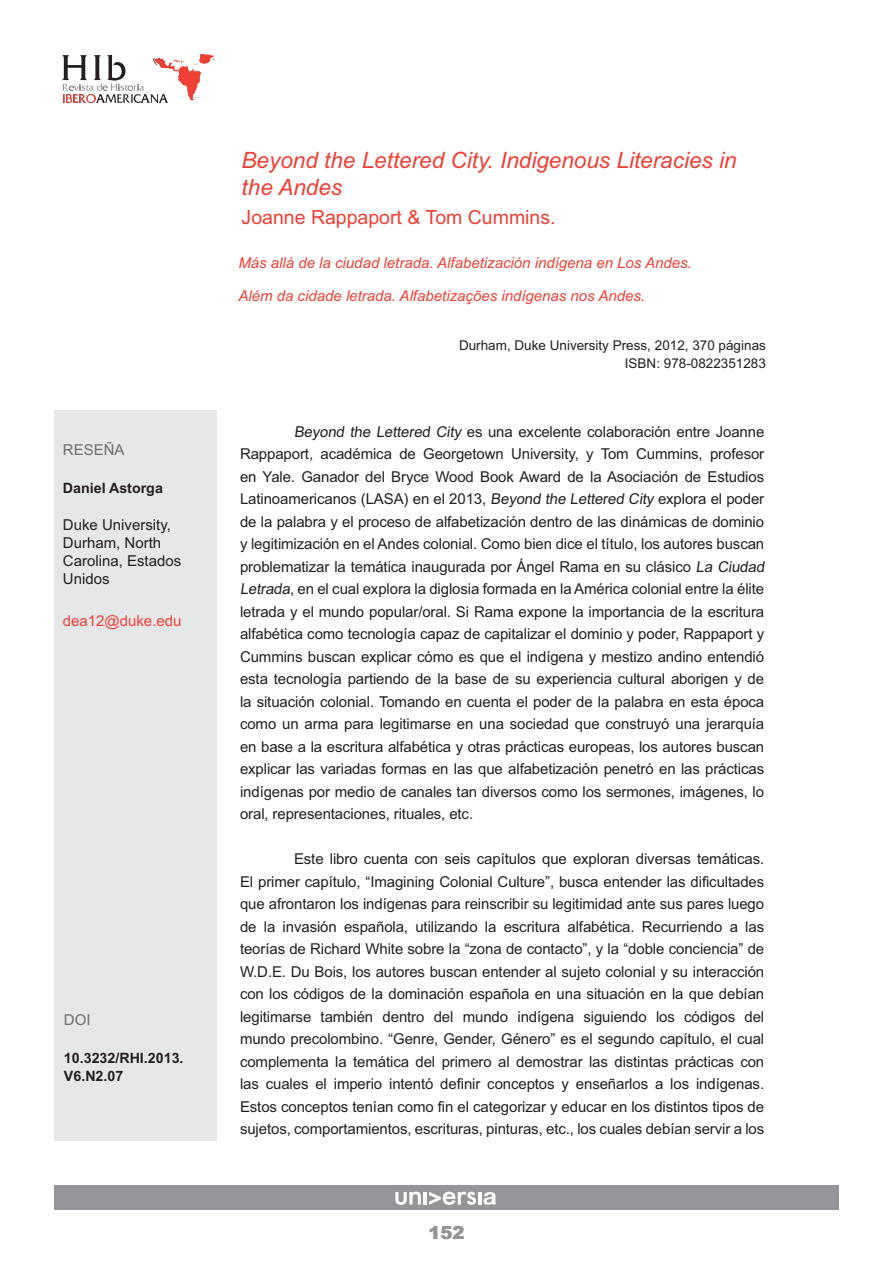
<style>
.page{position:relative;width:893px;height:1263px;background:#fff}
.page>*{position:absolute;margin:0;border:0;box-sizing:border-box;transform-origin:0 0}
.t1{font:italic 22.5px/27px "Arial";color:#ef4035}
.t2{font:19.5px "Arial";color:#ef4035}
.t3{font:900 18px "Arial";color:#939598}
.t4{font:15px/22.5px "Arial";letter-spacing:-.01em;color:#231f20}
.t5{font:italic 15px "Arial";color:#ef4035}
.t6{font:15px "Arial";color:#ef4035}
.t7{font:15px "Arial";color:#6d6e70}
.t8{font:700 14.25px/18px "Arial";color:#231f20}
.t9{font:13.5px/18px "Arial";color:#231f20;text-align:right}
</style>
<div class="page">
<div style="left:54px;top:1185px;width:785px;height:24px;background:#939598"></div>
<hr style="left:478px;top:1192px;width:4px;height:12px;background:#fff">
<svg style="left:483px;top:1192px;width:13px;height:13px"></svg>
<svg style="left:395px;top:1191px;width:81px;height:14px"></svg>
<svg style="left:62px;top:54px;width:153px;height:49px"></svg>
<div style="left:54px;top:410px;width:162px;height:730px;background:#e6e7e8"></div>
<p class="t7" style="left:63px;top:445px;width:63px">RESEÑA</p>
<p class="t8" style="left:63px;top:479px;width:102px">Daniel Astorga</p>
<p class="t4" style="left:63px;top:518px;width:120px;line-height:18px">Duke University,<br>Durham, North<br>Carolina, Estados<br>Unidos</p>
<p class="t6" style="left:63px;top:616px;width:120px">dea12@duke.edu</p>
<p class="t7" style="left:64px;top:1014px;width:28px">DOI</p>
<p class="t8" style="left:64px;top:1049px;width:121px">10.3232/RHI.2013.<br>V6.N2.07</p>
<h1 class="t1" style="left:242px;top:149px;width:496px">Beyond the Lettered City. Indigenous Literacies in the Andes</h1>
<h2 class="t2" style="left:242px;top:210px;width:315px">Joanne Rappaport &amp; Tom Cummins.</h2>
<p class="t5" style="left:238px;top:257px;width:455px">Más allá de la ciudad letrada. Alfabetización indígena en Los Andes.</p>
<p class="t5" style="left:238px;top:290px;width:408px">Além da cidade letrada. Alfabetizações indígenas nos Andes.</p>
<p class="t9" style="left:459px;top:337px;width:308px">Durham, Duke University Press, 2012, 370 páginas<br>ISBN: 978-0822351283</p>
<p class="t4" style="left:240px;top:421px;width:528px;text-indent:54px">Beyond the Lettered City es una excelente colaboración entre Joanne Rappaport, académica de Georgetown University, y Tom Cummins, profesor en Yale. Ganador del Bryce Wood Book Award de la Asociación de Estudios Latinoamericanos (LASA) en el 2013, Beyond the Lettered City explora el poder de la palabra y el proceso de alfabetización dentro de las dinámicas de dominio y legitimización en el Andes colonial. Como bien dice el título, los autores buscan problematizar la temática inaugurada por Ángel Rama en su clásico La Ciudad Letrada, en el cual explora la diglosia formada en la América colonial entre la élite letrada y el mundo popular/oral. Si Rama expone la importancia de la escritura alfabética como tecnología capaz de capitalizar el dominio y poder, Rappaport y Cummins buscan explicar cómo es que el indígena y mestizo andino entendió esta tecnología partiendo de la base de su experiencia cultural aborigen y de la situación colonial. Tomando en cuenta el poder de la palabra en esta época como un arma para legitimarse en una sociedad que construyó una jerarquía en base a la escritura alfabética y otras prácticas europeas, los autores buscan explicar las variadas formas en las que alfabetización penetró en las prácticas indígenas por medio de canales tan diversos como los sermones, imágenes, lo oral, representaciones, rituales, etc.</p>
<p class="t4" style="left:240px;top:849px;width:526px;text-align:justify;text-indent:54px">Este libro cuenta con seis capítulos que exploran diversas temáticas.<br>El primer capítulo, “Imagining Colonial Culture”, busca entender las dificultades que afrontaron los indígenas para reinscribir su legitimidad ante sus pares luego de la invasión española, utilizando la escritura alfabética. Recurriendo a las teorías de Richard White sobre la “zona de contacto”, y la “doble conciencia” de W.D.E. Du Bois, los autores buscan entender al sujeto colonial y su interacción con los códigos de la dominación española en una situación en la que debían legitimarse también dentro del mundo indígena siguiendo los códigos del mundo precolombino. “Genre, Gender, Género” es el segundo capítulo, el cual complementa la temática del primero al demostrar las distintas prácticas con las cuales el imperio intentó definir conceptos y enseñarlos a los indígenas.<br>Estos conceptos tenían como fin el categorizar y educar en los distintos tipos de sujetos, comportamientos, escrituras, pinturas, etc., los cuales debían servir a los</p>
<p class="t3" style="left:429px;top:1222px;width:38px">152</p>
</div>
